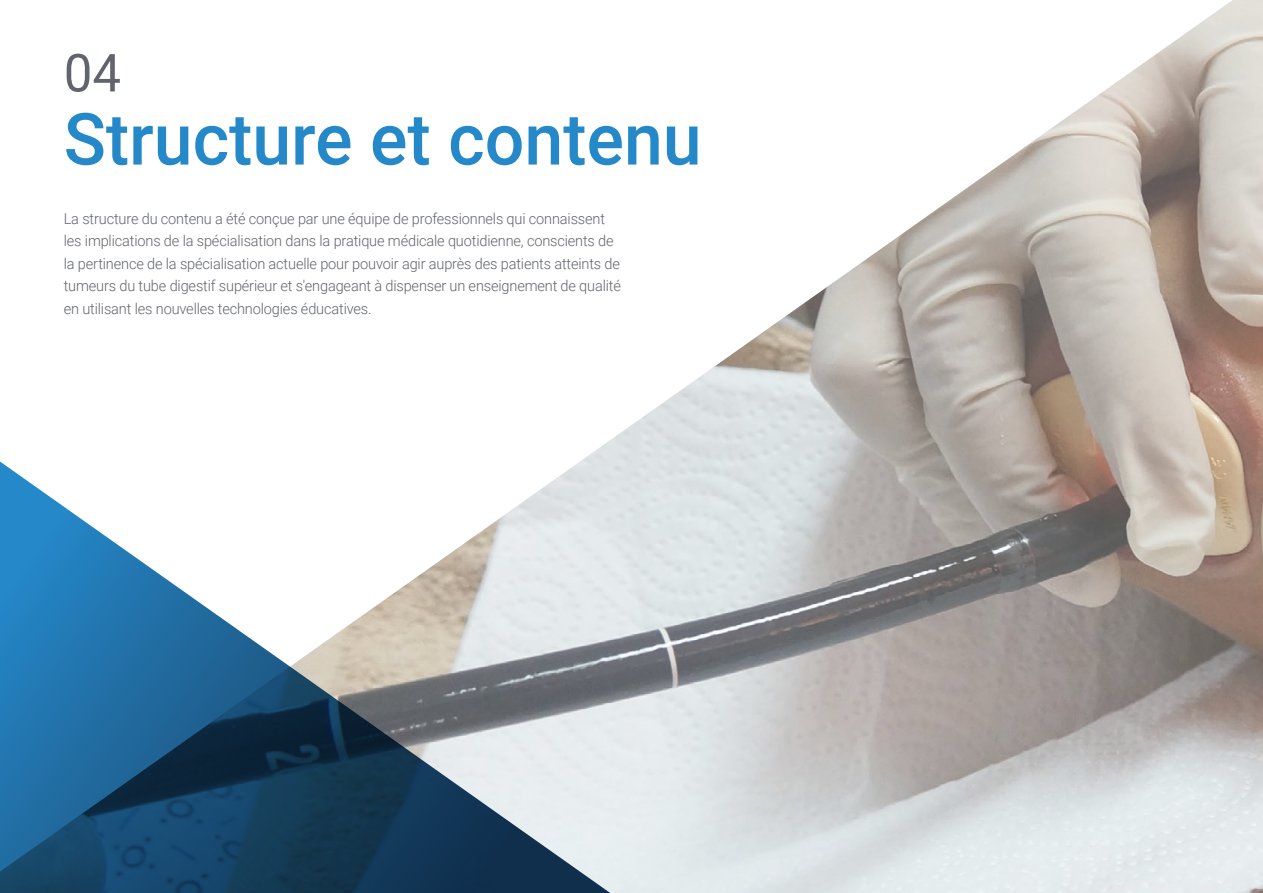
<style>
.page{position:relative;width:1263px;height:893px;background:#fff}
.page>*{position:absolute;margin:0;border:0;box-sizing:border-box;transform-origin:0 0}
.t1{font:500 72px "Roboto";color:#2488c9}
.t2{font:52.5px "Roboto";color:#61646a}
.t3{font:300 15px/22.5px "Roboto";letter-spacing:-.01em;color:#61646a}
</style>
<div class="page">
<img style="left:602px;top:0;width:661px;height:893px">
<svg style="left:0;top:446px;width:640px;height:447px"></svg>
<h2 class="t2" style="left:64px;top:36px;width:59px">04</h2>
<h1 class="t1" style="left:64px;top:89px;width:639px">Structure et contenu</h1>
<p class="t3" style="left:64px;top:207px;width:559px">La structure du contenu a été conçue par une équipe de professionnels qui connaissent les implications de la spécialisation dans la pratique médicale quotidienne, conscients de la pertinence de la spécialisation actuelle pour pouvoir agir auprès des patients atteints de tumeurs du tube digestif supérieur et s'engageant à dispenser un enseignement de qualité en utilisant les nouvelles technologies éducatives.</p>
</div>
